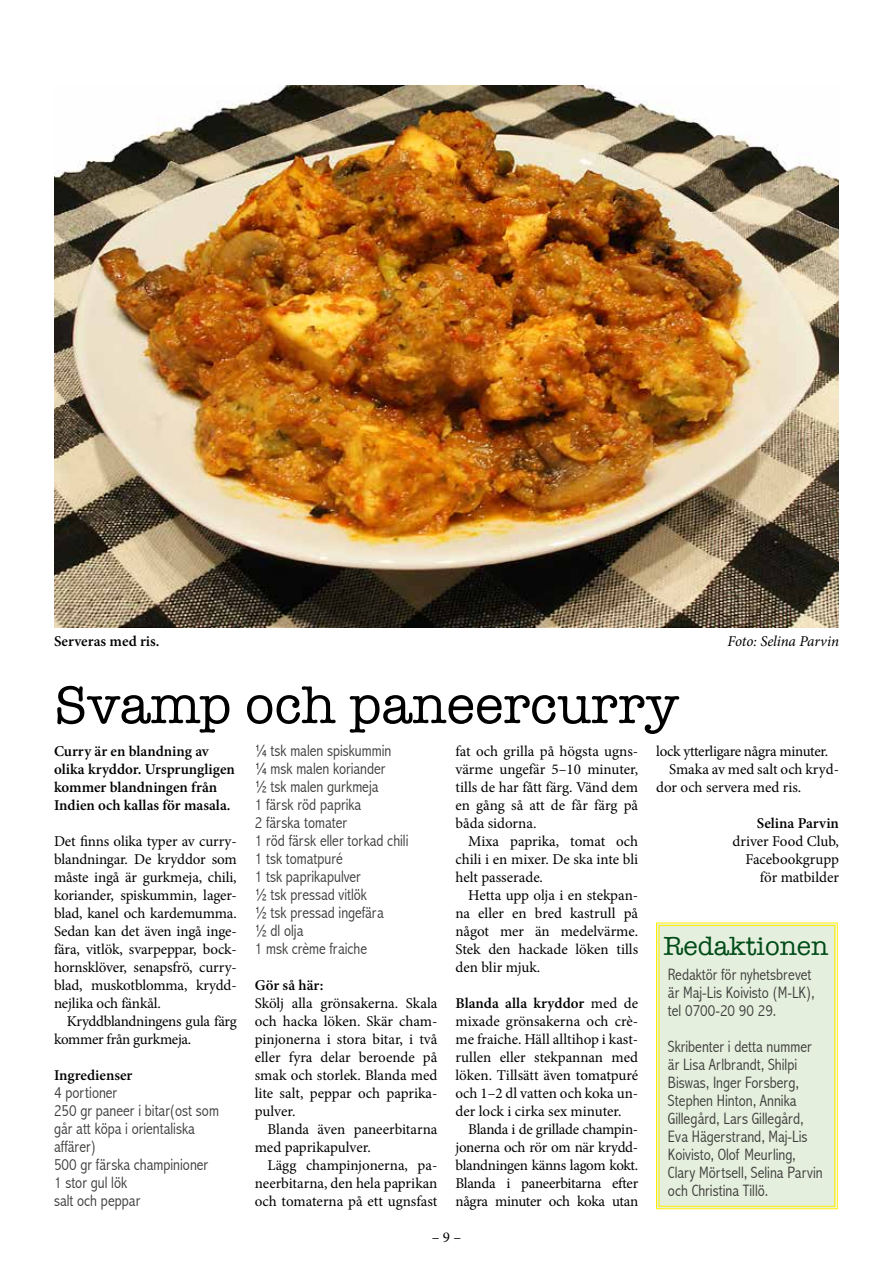
<style>
.page{position:relative;width:893px;height:1263px;background:#fff}
.page>*{position:absolute;margin:0;border:0;box-sizing:border-box;transform-origin:0 0}
.t1{font:54px "American Typewriter";color:#000}
.t2{font:27px "American Typewriter";color:#004c19}
.t3{font:300 condensed 16.5px/18px "Abadi";color:#3c3c3b}
.t4{font:15px/18px "Minion Pro";letter-spacing:-.005em;color:#000;text-align:justify}
.t5{font:600 15px/18px "Minion Pro";color:#000}
.t6{font:italic 15px "Minion Pro";letter-spacing:-.015em;color:#000}
.s1{font-weight:600}
</style>
<div class="page">
<img style="left:54px;top:85px;width:785px;height:542px">
<svg style="left:656px;top:922px;width:182px;height:287px;background:#e7eeca"></svg>
<p class="t5" style="left:54px;top:632px;width:107px">Serveras med ris.</p>
<p class="t6" style="left:728px;top:631px;width:113px">Foto: Selina Parvin</p>
<h1 class="t1" style="left:54px;top:664px;width:626px">Svamp och paneercurry</h1>
<p class="t5" style="left:54px;top:742px;width:182px">Curry är en blandning av olika kryddor. Ursprungligen kommer blandningen från<br>Indien och kallas för masala.</p>
<p class="t4" style="left:54px;top:832px;width:184px">Det finns olika typer av curry&shy;blandningar. De kryddor som måste ingå är gurkmeja, chili, koriander, spiskummin, lager&shy;blad, kanel och kardemumma.<br>Sedan kan det även ingå inge&shy;fära, vitlök, svarpeppar, bock&shy;hornsklöver, senapsfrö, curry&shy;blad, muskotblomma, krydd&shy;nejlika och fänkål.</p>
<p class="t4" style="left:54px;top:1012px;width:184px;text-indent:13px">Kryddblandningens gula färg kommer från gurkmeja.</p>
<p class="t5" style="left:54px;top:1066px;width:80px">Ingredienser</p>
<p class="t3" style="left:54px;top:1084px;width:166px">4 portioner<br>250 gr paneer i bitar(ost som går att köpa i orientaliska affärer)<br>500 gr färska champinioner<br>1 stor gul lök<br>salt och peppar</p>
<p class="t3" style="left:255px;top:742px;width:155px">¼ tsk malen spiskummin<br>¼ msk malen koriander<br>½ tsk malen gurkmeja<br>1 färsk röd paprika<br>2 färska tomater<br>1 röd färsk eller torkad chili<br>1 tsk tomatpuré<br>1 tsk paprikapulver<br>½ tsk pressad vitlök<br>½ tsk pressad ingefära<br>½ dl olja<br>1 msk crème fraiche</p>
<p class="t5" style="left:255px;top:976px;width:70px">Gör så här:</p>
<p class="t4" style="left:255px;top:994px;width:184px">Skölj alla grönsakerna. Skala och hacka löken. Skär cham&shy;pinjonerna i stora bitar, i två eller fyra delar beroende på smak och storlek. Blanda med lite salt, peppar och paprika&shy;pulver.</p>
<p class="t4" style="left:255px;top:1120px;width:184px;text-indent:13px">Blanda även paneerbitarna med paprikapulver.</p>
<p class="t4" style="left:255px;top:1156px;width:184px;text-indent:13px">Lägg champinjonerna, pa&shy;neerbitarna, den hela paprikan och tomaterna på ett ugnsfast</p>
<p class="t4" style="left:455px;top:742px;width:184px">fat och grilla på högsta ugns&shy;värme ungefär 5–10 minuter, tills de har fått färg. Vänd dem en gång så att de får färg på båda sidorna.</p>
<p class="t4" style="left:455px;top:832px;width:184px;text-indent:13px">Mixa paprika, tomat och chili i en mixer. De ska inte bli helt passerade.</p>
<p class="t4" style="left:455px;top:886px;width:184px;text-indent:13px">Hetta upp olja i en stekpan&shy;na eller en bred kastrull på något mer än medelvärme.<br>Stek den hackade löken tills den blir mjuk.</p>
<p class="t4" style="left:455px;top:994px;width:184px"><span class="s1">Blanda alla kryddor</span> med de mixade grönsakerna och crè&shy;me fraiche. Häll alltihop i kast&shy;rullen eller stekpannan med löken. Tillsätt även tomatpuré och 1–2 dl vatten och koka un&shy;der lock i cirka sex minuter.</p>
<p class="t4" style="left:455px;top:1120px;width:184px;text-indent:13px">Blanda i de grillade champin&shy;jonerna och rör om när krydd&shy;blandningen känns lagom kokt.<br>Blanda i paneerbitarna efter några minuter och koka utan</p>
<p class="t4" style="left:432px;top:1228px;width:31px">– 9 –</p>
<p class="t4" style="left:656px;top:742px;width:174px">lock ytterligare några minuter.</p>
<p class="t4" style="left:669px;top:760px;width:171px">Smaka av med salt och kryd-</p>
<p class="t4" style="left:656px;top:778px;width:147px">dor och servera med ris.</p>
<p class="t5" style="left:757px;top:814px;width:84px">Selina Parvin</p>
<p class="t4" style="left:733px;top:832px;width:108px;text-align:right">driver Food Club,<br>Facebookgrupp för matbilder</p>
<h2 class="t2" style="left:663px;top:925px;width:167px">Redaktionen</h2>
<p class="t3" style="left:668px;top:965px;width:148px">Redaktör för nyhetsbrevet är Maj-Lis Koivisto (M-LK), tel 0700-20 90 29.</p>
<p class="t3" style="left:668px;top:1037px;width:156px">Skribenter i detta nummer är Lisa Arlbrandt, Shilpi<br>Biswas, Inger Forsberg,<br>Stephen Hinton, Annika<br>Gillegård, Lars Gillegård,<br>Eva Hägerstrand, Maj-Lis<br>Koivisto, Olof Meurling,<br>Clary Mörtsell, Selina Parvin och Christina Tillö.</p>
</div>
